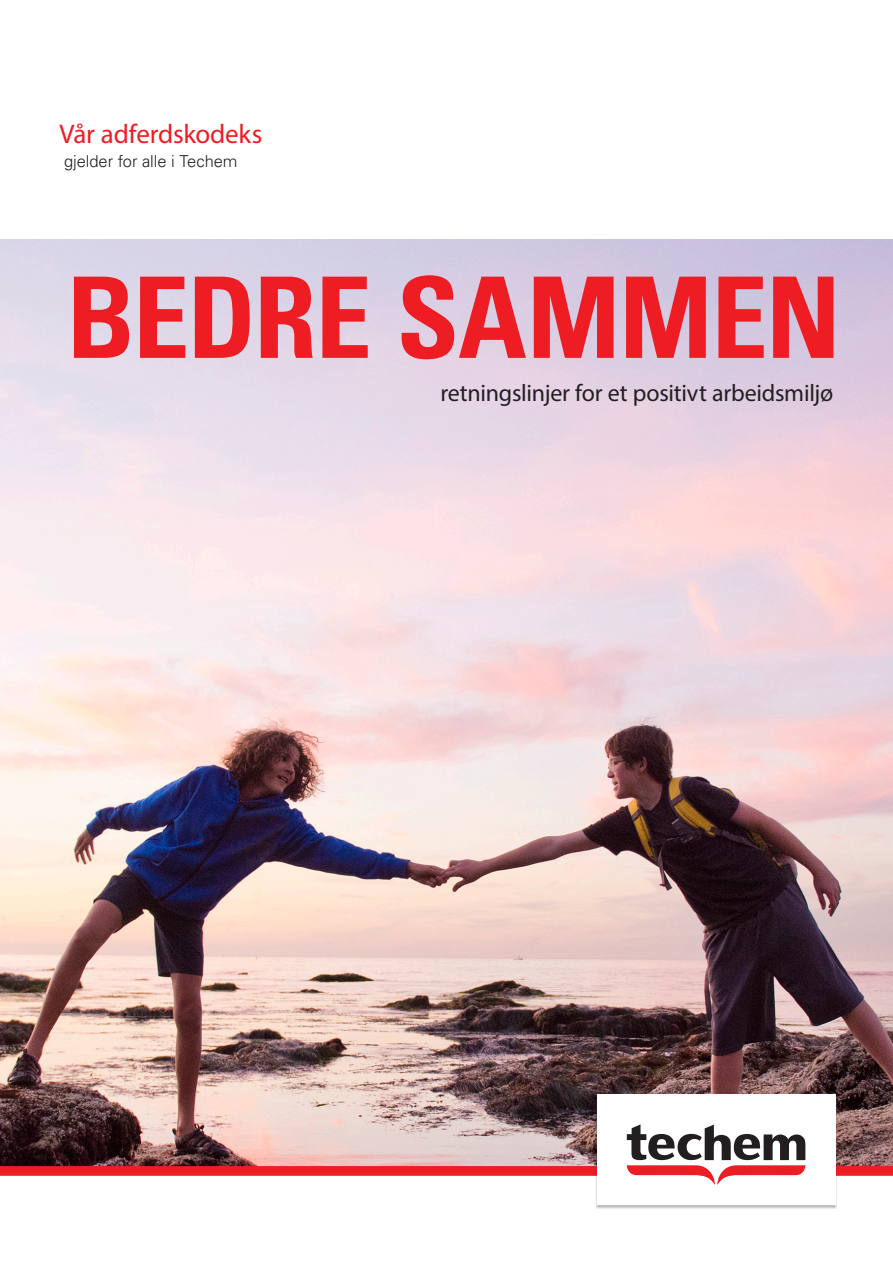
<style>
.page{position:relative;width:893px;height:1263px;background:#fff}
.page>*{position:absolute;margin:0;border:0;box-sizing:border-box;transform-origin:0 0}
.t1{font:700 condensed 112.5px "Univers LT Pro";letter-spacing:-.015em;color:#ee1d23}
.t2{font:27px "Myriad Pro";letter-spacing:-.01em;color:#ee1d23}
.t3{font:24px "Myriad Pro";letter-spacing:-.01em;color:#231f20}
.t4{font:300 16.5px "Univers LT Pro 45";letter-spacing:-.005em;color:#231f20}
</style>
<div class="page">
<img style="left:0;top:239px;width:893px;height:885px">
<div style="left:595px;top:1095px;width:242px;height:114px;background:#231f20;opacity:.3"></div>
<div style="left:597px;top:1095px;width:238px;height:110px;background:#fff"></div>
<svg style="left:0;top:1124px;width:893px;height:61px"></svg>
<p class="t2" style="left:60px;top:117px;width:204px">Vår adferdskodeks</p>
<p class="t4" style="left:64px;top:150px;width:175px">gjelder for alle i Techem</p>
<p class="t1" style="left:67px;top:249px;width:776px">BEDRE SAMMEN</p>
<p class="t3" style="left:440px;top:378px;width:395px">retningslinjer for et positivt arbeidsmiljø</p>
</div>
